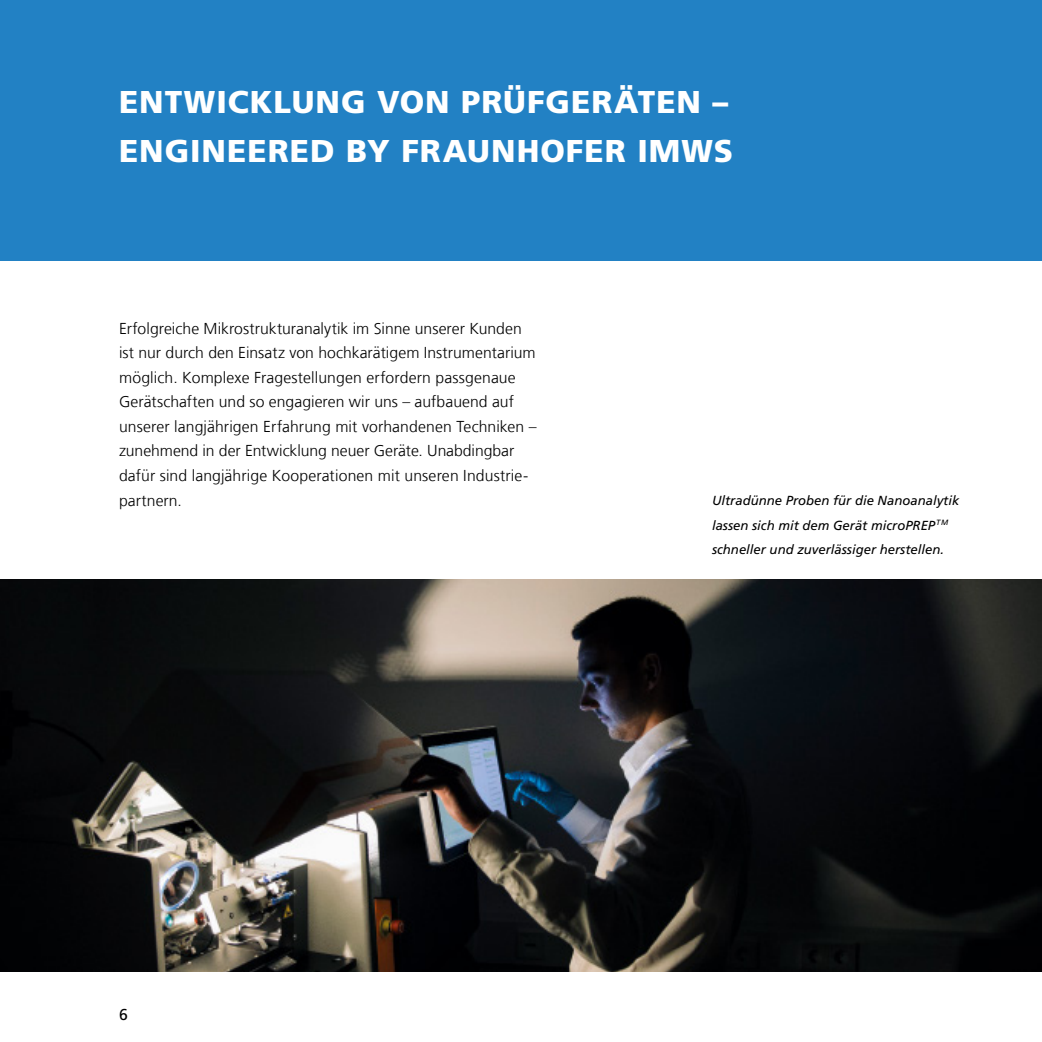
<style>
.page{position:relative;width:1042px;height:1042px;background:#fff}
.page>*{position:absolute;margin:0;border:0;box-sizing:border-box;transform-origin:0 0}
.t1{font:900 31.5px/49px "Frutiger LT Com";letter-spacing:.03em;color:#fff}
.t2{font:300 15.75px/24.5px "Frutiger LT Com";letter-spacing:.005em;color:#000}
.t3{font:15.75px "Frutiger LT Com";color:#000}
.t4{font:italic 13.12px/24.5px "Frutiger LT Com";color:#000}
</style>
<div class="page">
<div style="left:0;top:0;width:1042px;height:260px;background:#2281c4"></div>
<img style="left:0;top:579px;width:1042px;height:392px">
<h1 class="t1" style="left:119px;top:78px;width:615px">ENTWICKLUNG VON PRÜFGERÄTEN –<br>ENGINEERED BY FRAUNHOFER IMWS</h1>
<p class="t2" style="left:119px;top:316px;width:419px">Erfolgreiche Mikrostrukturanalytik im Sinne unserer Kunden ist nur durch den Einsatz von hochkarätigem Instrumentarium möglich. Komplexe Fragestellungen erfordern passgenaue Gerätschaften und so engagieren wir uns – aufbauend auf unserer langjährigen Erfahrung mit vorhandenen Techniken – zunehmend in der Entwicklung neuer Geräte. Unabdingbar dafür sind langjährige Kooperationen mit unseren Industrie&shy;partnern.</p>
<p class="t4" style="left:712px;top:488px;width:249px">Ultradünne Proben für die Nanoanalytik lassen sich mit dem Gerät microPREP<sup>TM </sup>schneller und zuverlässiger herstellen.</p>
<p class="t3" style="left:119px;top:1005px;width:10px">6</p>
</div>
